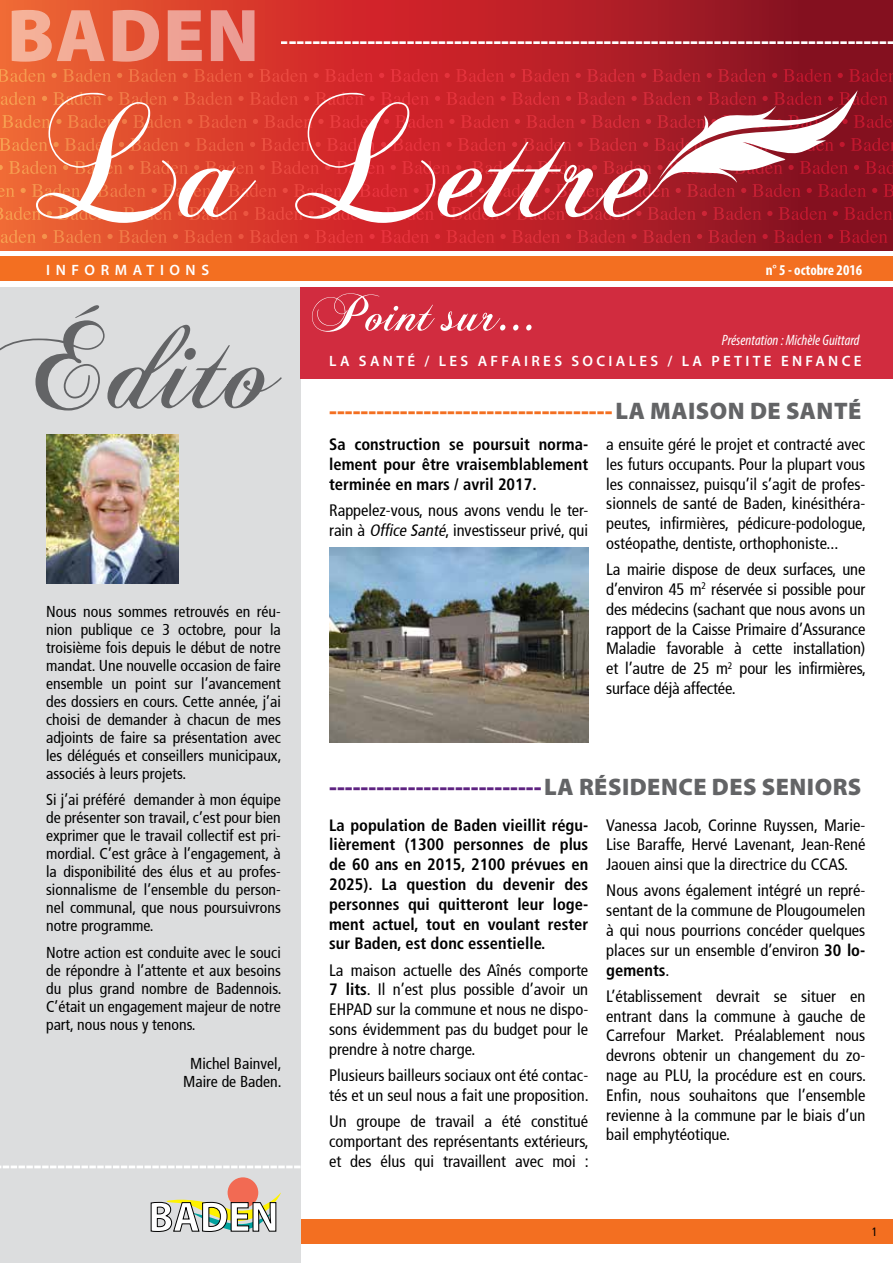
<style>
.page{position:relative;width:893px;height:1263px;background:#fff}
.page>*{position:absolute;margin:0;border:0;box-sizing:border-box;transform-origin:0 0}
.t1{font:154.8px "Chopin Script";color:#fff}
.t2{font:900 24px "Myriad Pro";color:#fff}
.t3{font:900 24px "Myriad Pro";letter-spacing:.02em;color:#f36f21}
.t4{font:900 24px "Myriad Pro";letter-spacing:.02em;color:#5e2381}
.t5{font:condensed 16.5px/19.8px "Frutiger";color:#000;text-align:justify}
.t6{font:700 condensed 16.5px/19.8px "Frutiger LT Std";color:#000;text-align:justify}
.t7{font:condensed 15.75px/18px "Frutiger";color:#000;text-align:justify}
.t8{font:600 15px "Myriad Pro";letter-spacing:.22em;color:#fff}
.t9{font:italic condensed 15px "Myriad Pro";color:#fff}
.t10{font:700 condensed 15px "Myriad Pro";color:#fff}
.t11{font:600 15px "Myriad Pro";letter-spacing:.37em;color:#fff}
.t12{font:condensed 12px "Frutiger";color:#000}
.s1{color:#636466}
.s2{font-style:italic}
.s3{font-family:"Frutiger LT Std";font-weight:700}
.s4{font-family:"Frutiger";font-weight:400}
</style>
<div class="page">
<div style="left:0;top:1219px;width:893px;height:25px;background:#f36f21"></div>
<svg style="left:0;top:0;width:893px;height:250px;background:#ba2727"></svg>
<div style="left:0;top:287px;width:300px;height:976px;background:#dcddde"></div>
<svg style="left:0;top:1165px;width:300px;height:3px"></svg>
<div style="left:228px;top:1177px;width:30px;height:31px;background:#f26a53;border-radius:50%"></div>
<svg style="left:150px;top:1192px;width:131px;height:40px"></svg>
<img style="left:46px;top:435px;width:132px;height:149px">
<svg style="left:0;top:305px;width:282px;height:105px"></svg>
<svg style="left:12px;top:256px;width:881px;height:1px"></svg>
<svg style="left:0;top:230px;width:893px;height:13px;background:#c6312d"></svg>
<svg style="left:0;top:207px;width:893px;height:13px;background:#c7312d"></svg>
<svg style="left:0;top:69px;width:893px;height:13px;background:#c6312d"></svg>
<div style="left:300px;top:287px;width:593px;height:91px;background:#d12c3f"></div>
<svg style="left:312px;top:293px;width:219px;height:39px"></svg>
<img style="left:329px;top:548px;width:259px;height:194px">
<svg style="left:0;top:90px;width:893px;height:107px;background:#ca3e39"></svg>
<svg style="left:12px;top:10px;width:243px;height:52px;background:#ea846e"></svg>
<div style="left:0;top:257px;width:893px;height:24px;background:#f36f21"></div>
<h2 class="t2" style="left:281px;top:25px;width:616px">------------------------------------------------------------------------------</h2>
<h1 class="t1" style="left:35px;top:71px;width:625px">La Lettre</h1>
<p class="t11" style="left:46px;top:260px;width:164px">INFORMATIONS</p>
<p class="t10" style="left:766px;top:260px;width:98px">n° 5 - octobre 2016</p>
<p class="t9" style="left:722px;top:331px;width:139px">Présentation : Michèle Guittard</p>
<p class="t8" style="left:329px;top:351px;width:534px">LA SANTÉ / LES AFFAIRES SOCIALES / LA PETITE ENFANCE</p>
<p class="t7" style="left:46px;top:602px;width:237px">Nous nous sommes retrouvés en réu&shy;nion publique ce 3 octobre, pour la troisième fois depuis le début de notre mandat. Une nouvelle occasion de faire ensemble un point sur l’avancement des dossiers en cours. Cette année, j’ai choisi de demander à chacun de mes adjoints de faire sa présentation avec les délégués et conseillers municipaux, associés à leurs projets.</p>
<p class="t7" style="left:46px;top:791px;width:236px">Si j’ai préféré demander à mon équipe de présenter son travail, c’est pour bien exprimer que le travail collectif est pri&shy;mordial. C’est grâce à l’engagement, à la disponibilité des élus et au profes&shy;sionnalisme de l’ensemble du person&shy;nel communal, que nous poursuivrons notre programme.</p>
<p class="t7" style="left:46px;top:943px;width:237px">Notre action est conduite avec le souci de répondre à l’attente et aux besoins du plus grand nombre de Badennois.<br>C’était un engagement majeur de notre part, nous nous y tenons.</p>
<p class="t7" style="left:183px;top:1055px;width:100px;text-align:center">Michel Bainvel,<br>Maire de Baden.</p>
<h2 class="t3" style="left:329px;top:395px;width:534px">------------------------------------<span class="s1">LA MAISON DE SANTÉ</span></h2>
<p class="t6" style="left:329px;top:434px;width:261px">Sa construction se poursuit norma&shy;lement pour être vraisemblablement terminée en mars / avril 2017.</p>
<p class="t5" style="left:329px;top:500px;width:261px">Rappelez-vous, nous avons vendu le ter&shy;rain à <span class="s2">Office Santé</span>, investisseur privé, qui</p>
<p class="t5" style="left:606px;top:434px;width:261px">a ensuite géré le projet et contracté avec les futurs occupants. Pour la plupart vous les connaissez, puisqu’il s’agit de profes&shy;sionnels de santé de Baden, kinésithéra&shy;peutes, infirmières, pédicure-podologue, ostéopathe, dentiste, orthophoniste...</p>
<p class="t5" style="left:606px;top:560px;width:261px">La mairie dispose de deux surfaces, une d’environ 45 m<sup>2</sup> réservée si possible pour des médecins (sachant que nous avons un rapport de la Caisse Primaire d’Assurance Maladie favorable à cette installation) et l’autre de 25 m<sup>2</sup> pour les infirmières, surface déjà affectée.</p>
<h2 class="t4" style="left:329px;top:770px;width:534px">---------------------------<span class="s1">LA RÉSIDENCE DES SENIORS</span></h2>
<p class="t6" style="left:329px;top:815px;width:261px">La population de Baden vieillit régu&shy;lièrement (1300 personnes de plus de 60 ans en 2015, 2100 prévues en 2025). La question du devenir des personnes qui quitteront leur loge&shy;ment actuel, tout en voulant rester sur Baden, est donc essentielle.</p>
<p class="t5" style="left:329px;top:960px;width:261px">La maison actuelle des Aînés comporte <span class="s3">7 lits</span>. Il n’est plus possible d’avoir un EHPAD sur la commune et nous ne dispo&shy;sons évidemment pas du budget pour le prendre à notre charge.</p>
<p class="t5" style="left:329px;top:1065px;width:261px">Plusieurs bailleurs sociaux ont été contac&shy;tés et un seul nous a fait une proposition.</p>
<p class="t5" style="left:329px;top:1111px;width:261px">Un groupe de travail a été constitué comportant des représentants extérieurs, et des élus qui travaillent avec moi :</p>
<p class="t5" style="left:606px;top:815px;width:261px">Vanessa Jacob, Corinne Ruyssen, Marie-Lise Baraffe, Hervé Lavenant, Jean-René Jaouen ainsi que la directrice du CCAS.</p>
<p class="t5" style="left:606px;top:881px;width:261px">Nous avons également intégré un repré&shy;sentant de la commune de Plougoumelen à qui nous pourrions concéder quelques places sur un ensemble d’environ <span class="s3">30 lo-</span></p>
<p class="t6" style="left:606px;top:960px;width:65px">gements<span class="s4">.</span></p>
<p class="t5" style="left:606px;top:986px;width:261px">L’établissement devrait se situer en entrant dans la commune à gauche de Carrefour Market. Préalablement nous devrons obtenir un changement du zo&shy;nage au PLU, la procédure est en cours.<br>Enfin, nous souhaitons que l’ensemble revienne à la commune par le biais d’un bail emphytéotique.</p>
<p class="t12" style="left:872px;top:1225px;width:7px">1</p>
</div>
